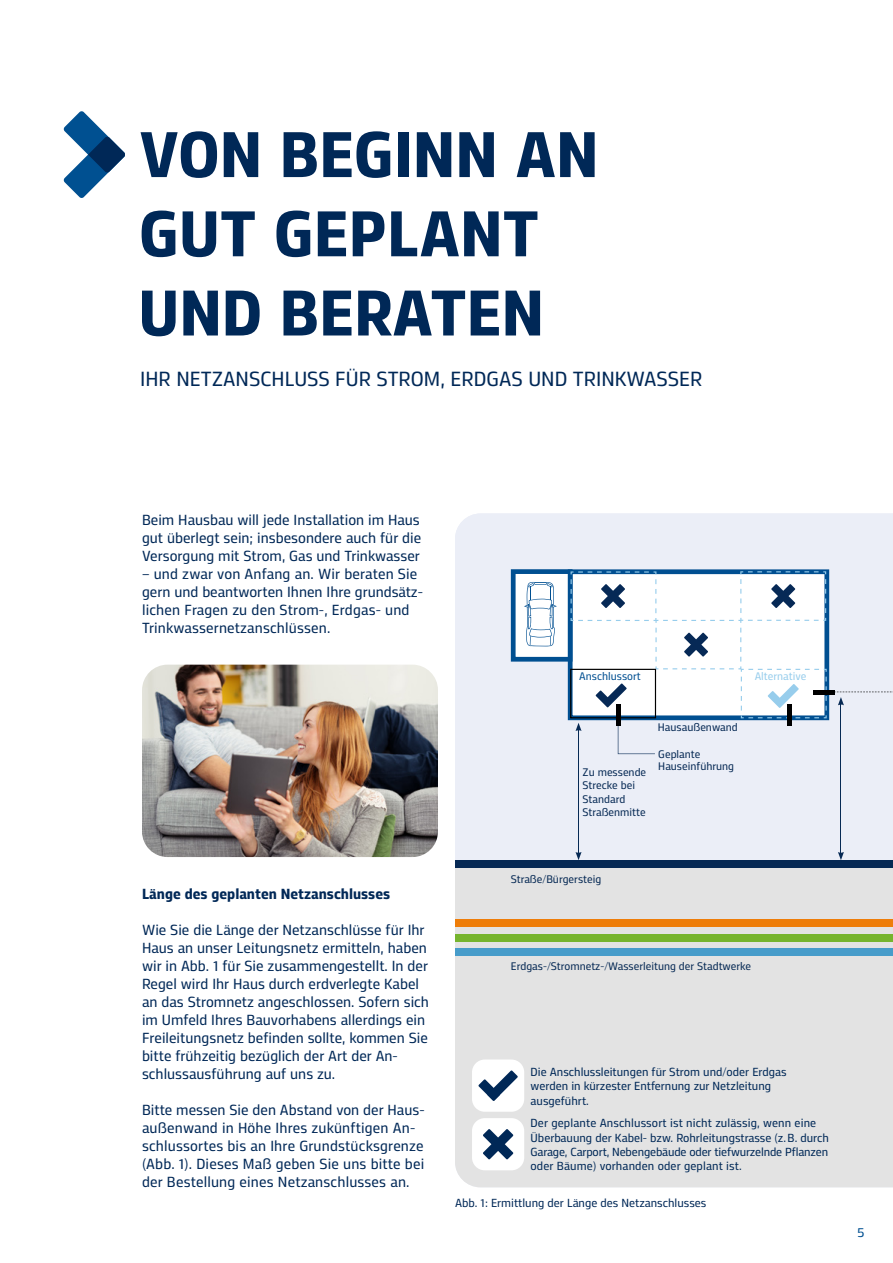
<style>
.page{position:relative;width:893px;height:1263px;background:#fff}
.page>*{position:absolute;margin:0;border:0;box-sizing:border-box;transform-origin:0 0}
.t1{font:700 66px/79.2px "Dalle Set";color:#002857}
.t2{font:21px "Dalle Set";color:#002857}
.t3{font:15px/18px "Dalle Set";color:#002857}
.t4{font:700 15px "Dalle Set";color:#002857}
.t5{font:13.5px "Dalle Set";color:#005091}
.t6{font:12px/14.4px "Dalle Set";color:#002857}
.t7{font:11.25px/13.5px "Dalle Set";color:#062954}
.t8{font:11.25px "Dalle Set";color:#004f91}
.t9{font:11.25px "Dalle Set";color:#97cdec}
</style>
<div class="page">
<div style="left:455px;top:513px;width:438px;height:347px;background:#ebeef7"></div>
<div style="left:455px;top:864px;width:438px;height:323px;background:#e3e3e3"></div>
<div style="left:455px;top:920px;width:438px;height:7px;background:#ee7d09"></div>
<div style="left:455px;top:948px;width:438px;height:7px;background:#479cca"></div>
<div style="left:455px;top:860px;width:438px;height:8px;background:#062954"></div>
<div style="left:455px;top:934px;width:438px;height:7px;background:#76b42e"></div>
<hr style="left:578px;top:729px;width:1px;height:125px;background:#062954">
<svg style="left:575px;top:852px;width:7px;height:8px"></svg>
<hr style="left:841px;top:703px;width:1px;height:151px;background:#062954">
<svg style="left:838px;top:852px;width:6px;height:8px"></svg>
<svg style="left:511px;top:569px;width:382px;height:185px"></svg>
<svg style="left:63px;top:111px;width:62px;height:87px"></svg>
<div style="left:472px;top:1118px;width:52px;height:52px;background:#fff;border-radius:13px"></div>
<svg style="left:483px;top:1129px;width:30px;height:30px"></svg>
<div style="left:472px;top:1059px;width:52px;height:53px;background:#fff;border-radius:13px"></div>
<svg style="left:478px;top:1070px;width:40px;height:31px"></svg>
<img style="left:142px;top:665px;width:296px;height:192px">
<h1 class="t1" style="left:138px;top:113px;width:462px">VON BEGINN AN<br>GUT GEPLANT<br>UND BERATEN</h1>
<h2 class="t2" style="left:140px;top:366px;width:564px">IHR NETZANSCHLUSS FÜR STROM, ERDGAS UND TRINKWASSER</h2>
<p class="t3" style="left:142px;top:510px;width:281px;text-align:justify">Beim Hausbau will jede Installation im Haus gut überlegt sein; insbesondere auch für die Versorgung mit Strom, Gas und Trinkwasser</p>
<p class="t3" style="left:142px;top:564px;width:282px">– und zwar von Anfang an. Wir beraten Sie gern und beantworten Ihnen Ihre grundsätz&shy;lichen Fragen zu den Strom-, Erdgas- und Trinkwassernetzanschlüssen.</p>
<p class="t4" style="left:142px;top:885px;width:250px">Länge des geplanten Netzanschlusses</p>
<p class="t3" style="left:142px;top:921px;width:289px">Wie Sie die Länge der Netzanschlüsse für Ihr Haus an unser Leitungsnetz ermitteln, haben wir in Abb. 1 für Sie zusammengestellt. In der Regel wird Ihr Haus durch erdverlegte Kabel an das Stromnetz angeschlossen. Sofern sich im Umfeld Ihres Bauvorhabens allerdings ein Freileitungsnetz befinden sollte, kommen Sie bitte frühzeitig bezüglich der Art der An&shy;schlussausführung auf uns zu.</p>
<p class="t3" style="left:142px;top:1101px;width:284px">Bitte messen Sie den Abstand von der Haus&shy;außenwand in Höhe Ihres zukünftigen An&shy;schlussortes bis an Ihre Grundstücksgrenze (Abb. 1). Dieses Maß geben Sie uns bitte bei der Bestellung eines Netzanschlusses an.</p>
<p class="t8" style="left:579px;top:669px;width:63px">Anschlussort</p>
<p class="t7" style="left:583px;top:765px;width:65px">Zu messende<br>Strecke bei<br>Standard<br>Straßenmitte</p>
<p class="t7" style="left:658px;top:720px;width:81px">Hausaußenwand</p>
<p class="t7" style="left:658px;top:748px;width:77px;line-height:11.9px">Geplante<br>Hauseinführung</p>
<p class="t9" style="left:755px;top:669px;width:53px">Alternative</p>
<p class="t7" style="left:511px;top:872px;width:92px">Straße/Bürgersteig</p>
<p class="t7" style="left:511px;top:960px;width:242px">Erdgas-/Stromnetz-/Wasserleitung der Stadtwerke</p>
<p class="t6" style="left:531px;top:1064px;width:258px">Die Anschlussleitungen für Strom und/oder Erdgas werden in kürzester Entfernung zur Netzleitung ausgeführt.</p>
<p class="t6" style="left:531px;top:1115px;width:300px">Der geplante Anschlussort ist nicht zulässig, wenn eine Überbauung der Kabel- bzw. Rohrleitungstrasse (z.B. durch Garage, Carport, Nebengebäude oder tiefwurzelnde Pflanzen oder Bäume) vorhanden oder geplant ist.</p>
<p class="t6" style="left:455px;top:1195px;width:253px">Abb. 1: Ermittlung der Länge des Netzanschlusses</p>
<p class="t5" style="left:858px;top:1224px;width:8px">5</p>
</div>
